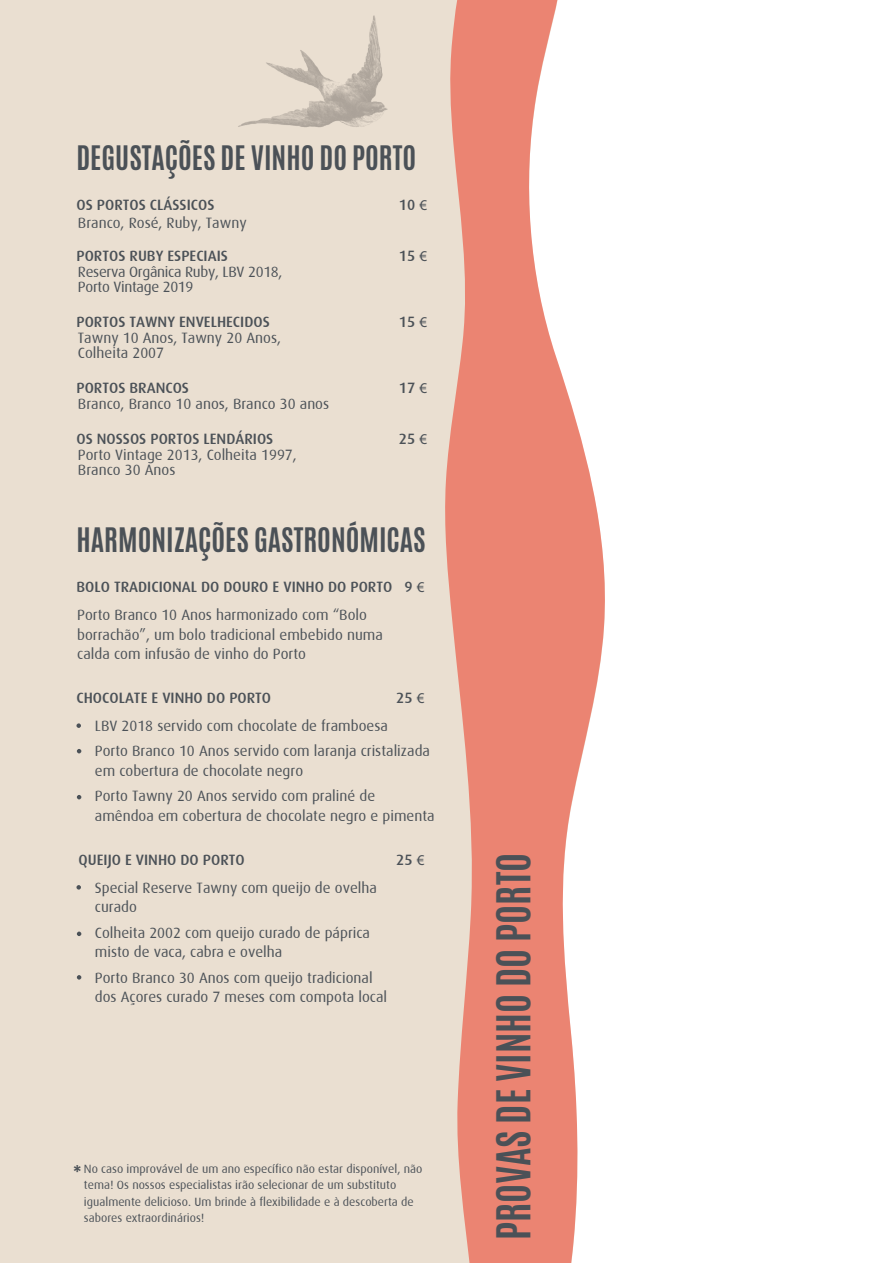
<style>
.page{position:relative;width:893px;height:1263px;background:#fff}
.page>*{position:absolute;margin:0;border:0;box-sizing:border-box;transform-origin:0 0}
.t1{font:700 39px "Antonio";color:#4b5157}
.t2{font:700 28.2px "Antonio";color:#4b5157}
.t3{font:700 18px "Antonio";color:#4b5157}
.t4{font:15px/19.5px "Dax";color:#4b5157}
.t5{font:500 15px/28px "Dax";color:#4b5157}
.t6{font:15px/15px "Dax";letter-spacing:-.02em;color:#4b5157}
.t7{font:12px/16.5px "Dax";color:#4b5157}
.s1{font-family:"Myriad Pro";font-weight:400}
.s2{font-weight:400}
</style>
<div class="page">
<div style="left:0;top:0;width:445px;height:1263px;background:#eadfd1"></div>
<svg style="left:445px;top:0;width:160px;height:1263px;fill:#eb8472"></svg>
<svg style="left:76px;top:723px;width:5px;height:5px"></svg>
<svg style="left:77px;top:749px;width:4px;height:4px"></svg>
<svg style="left:77px;top:795px;width:4px;height:4px"></svg>
<svg style="left:76px;top:885px;width:5px;height:4px"></svg>
<svg style="left:77px;top:931px;width:4px;height:5px"></svg>
<svg style="left:77px;top:975px;width:4px;height:4px"></svg>
<img style="left:234px;top:10px;width:160px;height:126px">
<h2 class="t2" style="left:76px;top:137px;width:341px">DEGUSTAÇÕES DE VINHO DO PORTO</h2>
<p class="t5" style="left:76px;top:191px;width:139px">OS PORTOS CLÁSSICOS</p>
<p class="t4" style="left:78px;top:213px;width:170px">Branco, Rosé, Ruby, Tawny</p>
<p class="t6" style="left:78px;top:265px;width:206px">Reserva Orgânica Ruby, LBV 2018,<br>Porto Vintage 2019</p>
<p class="t4" style="left:78px;top:331px;width:205px;line-height:15px">Tawny 10 Anos, Tawny 20 Anos,<br>Colheita 2007</p>
<p class="t5" style="left:76px;top:242px;width:153px">PORTOS RUBY ESPECIAIS</p>
<p class="t5" style="left:76px;top:308px;width:195px">PORTOS TAWNY ENVELHECIDOS</p>
<p class="t5" style="left:76px;top:374px;width:114px">PORTOS BRANCOS</p>
<p class="t5" style="left:76px;top:425px;width:198px">OS NOSSOS PORTOS LENDÁRIOS</p>
<p class="t4" style="left:78px;top:394px;width:253px">Branco, Branco 10 anos, Branco 30 anos</p>
<p class="t4" style="left:78px;top:448px;width:220px;line-height:15px">Porto Vintage 2013, Colheita 1997,<br>Branco 30 Anos</p>
<p class="t5" style="left:399px;top:191px;width:30px">10 <span class="s1">€</span></p>
<p class="t5" style="left:399px;top:242px;width:30px">15 <span class="s1">€</span></p>
<p class="t5" style="left:399px;top:308px;width:30px">15 <span class="s1">€</span></p>
<p class="t5" style="left:399px;top:374px;width:30px">17 <span class="s1">€</span></p>
<p class="t5" style="left:399px;top:425px;width:30px">25 <span class="s1">€</span></p>
<h2 class="t2" style="left:76px;top:518px;width:351px">HARMONIZAÇÕES GASTRONÓMICAS</h2>
<p class="t5" style="left:76px;top:573px;width:349px">BOLO TRADICIONAL DO DOURO E VINHO DO PORTO 9 <span class="s1">€<br></span><span class="s2">Porto Branco 10 Anos harmonizado com “Bolo</span></p>
<p class="t4" style="left:77px;top:625px;width:307px">borrachão”, um bolo tradicional embebido numa calda com infusão de vinho do Porto</p>
<p class="t5" style="left:76px;top:684px;width:196px">CHOCOLATE E VINHO DO PORTO</p>
<p class="t5" style="left:396px;top:684px;width:30px">25 <span class="s1">€</span></p>
<p class="t4" style="left:95px;top:713px;width:337px;line-height:25.5px">LBV 2018 servido com chocolate de framboesa<br>Porto Branco 10 Anos servido com laranja cristalizada</p>
<p class="t4" style="left:95px;top:758px;width:282px;line-height:25.5px">em cobertura de chocolate negro<br>Porto Tawny 20 Anos servido com praliné de</p>
<p class="t4" style="left:95px;top:806px;width:341px">amêndoa em cobertura de chocolate negro e pimenta</p>
<p class="t5" style="left:79px;top:845px;width:168px">QUEIJO E VINHO DO PORTO</p>
<p class="t5" style="left:396px;top:845px;width:30px">25 <span class="s1">€</span></p>
<p class="t4" style="left:95px;top:878px;width:284px">Special Reserve Tawny com queijo de ovelha curado</p>
<p class="t4" style="left:95px;top:923px;width:277px">Colheita 2002 com queijo curado de páprica misto de vaca, cabra e ovelha</p>
<p class="t4" style="left:95px;top:968px;width:294px">Porto Branco 30 Anos com queijo tradicional dos Açores curado 7 meses com compota local</p>
<p class="t7" style="left:84px;top:1160px;width:340px">No caso improvável de um ano específico não estar disponível, não tema! Os nossos especialistas irão selecionar de um substituto igualmente delicioso. Um brinde à flexibilidade e à descoberta de sabores extraordinários!</p>
<p class="t3" style="left:73px;top:1159px;width:10px">*</p>
<h1 class="t1" style="left:484px;top:1240px;width:389px;rotate:-90deg">PROVAS DE VINHO DO PORTO</h1>
</div>
